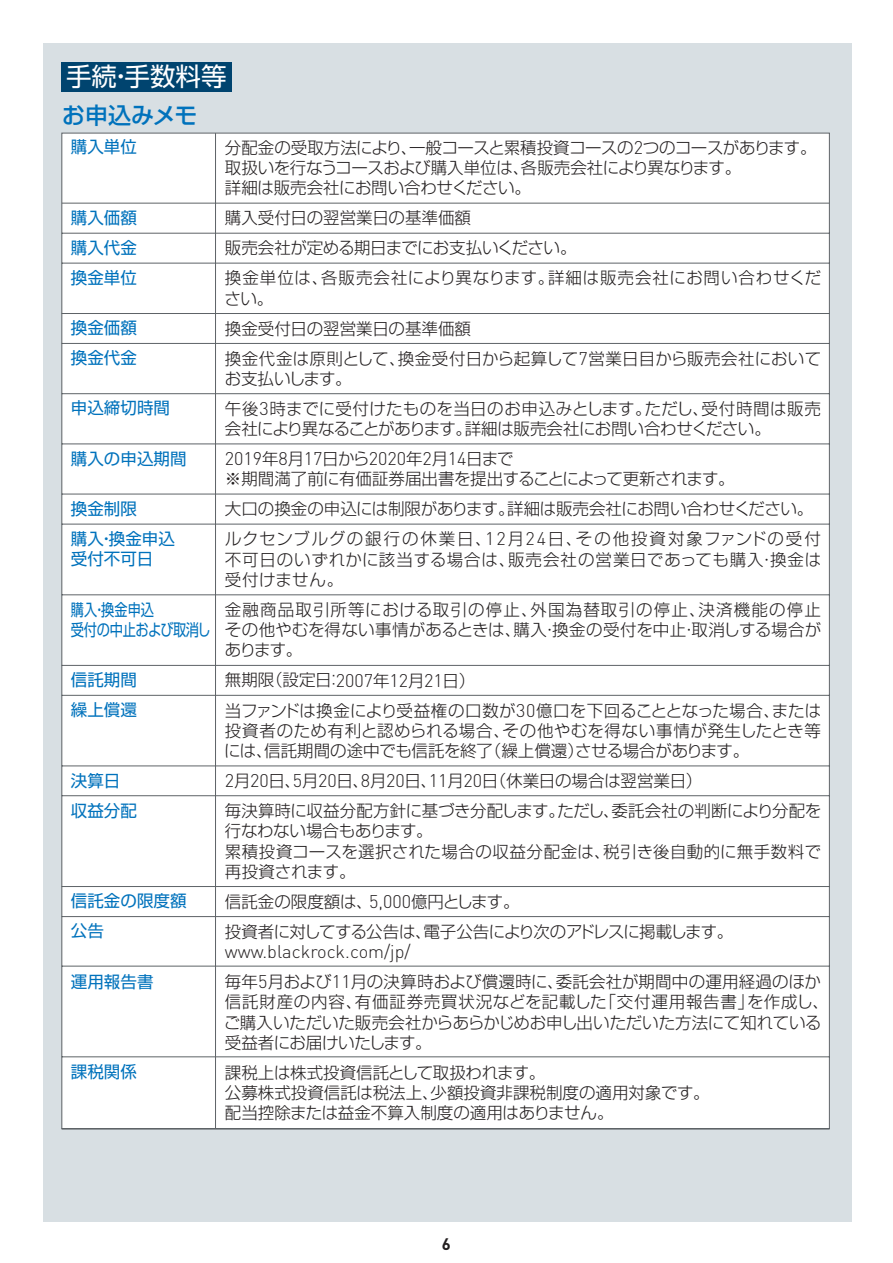
<style>
.page{position:relative;width:893px;height:1263px;background:#fff}
.page>*{position:absolute;margin:0;border:0;box-sizing:border-box;transform-origin:0 0}
.t1{font:25.5px "Shin Go Pro Regular 90 pv RKSJ H";color:#fff}
.t2{font:22.95px "Shin Go Pro Medium 90 pv RKSJ H";color:#0072bc}
.t3{font:300 18.15px "DIN";color:#231f20}
.t4{font:16.5px/20.2px "Shin Go Pro Light 90 pv RKSJ H";color:#231f20}
.t5{font:16.5px/20.2px "Shin Go Pro Light 90 pv RKSJ H";letter-spacing:-.02em;color:#231f20}
.t6{font:16.5px/30px "Shin Go Pro Light 90 pv RKSJ H";letter-spacing:-.035em;color:#231f20}
.t7{font:16.5px/30px "Shin Go Pro Regular 90 pv RKSJ H";color:#0072bc}
.t8{font:16.5px/20.2px "Shin Go Pro Light 90 pv RKSJ H";letter-spacing:.045em;color:#231f20}
.t9{font:16.5px/20.2px "Shin Go Pro Regular 90 pv RKSJ H";letter-spacing:-.02em;color:#0072bc;scale:.8 1}
.t10{font:700 16.5px "DIN";color:#231f20}
.s1{font-family:"DIN";font-weight:300;font-size:18.15px}
.s2{font-family:"Shin Go Pro Light 90 pv RKSJ H";font-weight:400;font-size:16.5px}
</style>
<div class="page">
<div style="left:43px;top:43px;width:809px;height:1178px;background:#d8dfe3"></div>
<div style="left:62px;top:62px;width:170px;height:30px;background:#00446f"></div>
<div style="left:61px;top:132px;width:769px;height:997px;background:#fff"></div>
<h1 class="t1" style="left:66px;top:67px;width:162px">手続・手数料等</h1>
<h2 class="t2" style="left:62px;top:107px;width:137px">お申込みメモ</h2>
<p class="t7" style="left:71px;top:134px;width:68px">購入単位</p>
<p class="t5" style="left:225px;top:140px;width:593px">分配金の受取方法により、一般コースと累積投資コースの<span class="s1">2</span>つのコースがあります。取扱いを行なうコースおよび購入単位は、各販売会社により異なります。<br>詳細は販売会社にお問い合わせください。</p>
<p class="t4" style="left:225px;top:205px;width:598px;line-height:30px">購入受付日の翌営業日の基準価額<br>販売会社が定める期日までにお支払いください。<br>換金単位は、各販売会社により異なります。詳細は販売会社にお問い合わせくだ</p>
<p class="t4" style="left:224px;top:286px;width:598px;line-height:30px">さい。<br>換金受付日の翌営業日の基準価額<br>換金代金は原則として、換金受付日から起算して<span class="s1">7</span>営業日目から販売会社において</p>
<p class="t4" style="left:225px;top:366px;width:598px;line-height:30px">お支払いします。<br>午後<span class="s1">3</span>時までに受付けたものを当日のお申込みとします。ただし、受付時間は販売</p>
<p class="t6" style="left:225px;top:416px;width:548px">会社により異なることがあります。詳細は販売会社にお問い合わせください。</p>
<p class="t3" style="left:225px;top:452px;width:290px">2019<span class="s2">年</span>8<span class="s2">月</span>17<span class="s2">日から</span>2020<span class="s2">年</span>2<span class="s2">月</span>14<span class="s2">日まで</span></p>
<p class="t4" style="left:225px;top:466px;width:597px;line-height:30px">※期間満了前に有価証券届出書を提出することによって更新されます。<br>大口の換金の申込には制限があります。詳細は販売会社にお問い合わせください。ルクセンブルグの銀行の休業日、<span class="s1">12</span>月<span class="s1">24</span>日、その他投資対象ファンドの受付</p>
<p class="t8" style="left:225px;top:552px;width:598px">不可日のいずれかに該当する場合は、販売会社の営業日であっても購入・換金は受付けません。</p>
<p class="t4" style="left:225px;top:602px;width:598px;text-align:justify">金融商品取引所等における取引の停止、外国為替取引の停止、決済機能の停止その他やむを得ない事情があるときは、購入・換金の受付を中止・取消しする場合があります。</p>
<p class="t4" style="left:225px;top:667px;width:598px;line-height:30px">無期限（設定日：<span class="s1">2007</span>年<span class="s1">12</span>月<span class="s1">21</span>日）<br>当ファンドは換金により受益権の口数が<span class="s1">30</span>億口を下回ることとなった場合、または</p>
<p class="t4" style="left:224px;top:723px;width:598px">投資者のため有利と認められる場合、その他やむを得ない事情が発生したとき等には、信託期間の途中でも信託を終了（繰上償還）させる場合があります。</p>
<p class="t4" style="left:225px;top:768px;width:598px;line-height:30px"><span class="s1">2</span>月<span class="s1">20</span>日、<span class="s1">5</span>月<span class="s1">20</span>日、<span class="s1">8</span>月<span class="s1">20</span>日、<span class="s1">11</span>月<span class="s1">20</span>日（休業日の場合は翌営業日）<br>毎決算時に収益分配方針に基づき分配します。ただし、委託会社の判断により分配を</p>
<p class="t4" style="left:225px;top:823px;width:598px">行なわない場合もあります。<br>累積投資コースを選択された場合の収益分配金は、税引き後自動的に無手数料で再投資されます。</p>
<p class="t6" style="left:225px;top:889px;width:510px">信託金の限度額は、<span class="s1">5,000</span>億円とします。<br>投資者に対してする公告は、電子公告により次のアドレスに掲載します。</p>
<p class="t3" style="left:225px;top:945px;width:187px">www.blackrock.com/jp/</p>
<p class="t4" style="left:224px;top:974px;width:607px">毎年<span class="s1">5</span>月および<span class="s1">11</span>月の決算時および償還時に、委託会社が期間中の運用経過のほか信託財産の内容、有価証券売買状況などを記載した「交付運用報告書」を作成し、ご購入いただいた販売会社からあらかじめお申し出いただいた方法にて知れている受益者にお届けいたします。</p>
<p class="t4" style="left:225px;top:1065px;width:486px">課税上は株式投資信託として取扱われます。<br>公募株式投資信託は税法上、少額投資非課税制度の適用対象です。配当控除または益金不算入制度の適用はありません。</p>
<p class="t7" style="left:71px;top:205px;width:68px;text-align:justify">購入価額購入代金換金単位</p>
<p class="t7" style="left:71px;top:315px;width:68px">換金価額換金代金</p>
<p class="t7" style="left:71px;top:395px;width:100px">申込締切時間</p>
<p class="t7" style="left:71px;top:446px;width:117px">購入の申込期間</p>
<p class="t7" style="left:71px;top:496px;width:105px">換金制限<br>購入・換金申込</p>
<p class="t7" style="left:71px;top:546px;width:84px">受付不可日</p>
<p class="t9" style="left:71px;top:601px;width:176px">購入・換金申込<br>受付の中止および取消し</p>
<p class="t7" style="left:71px;top:667px;width:68px">信託期間繰上償還</p>
<p class="t7" style="left:71px;top:767px;width:68px">決算日収益分配</p>
<p class="t7" style="left:71px;top:888px;width:117px">信託金の限度額公告</p>
<p class="t7" style="left:71px;top:968px;width:84px">運用報告書</p>
<p class="t7" style="left:71px;top:1059px;width:68px">課税関係</p>
<p class="t10" style="left:442px;top:1233px;width:10px">6</p>
</div>
